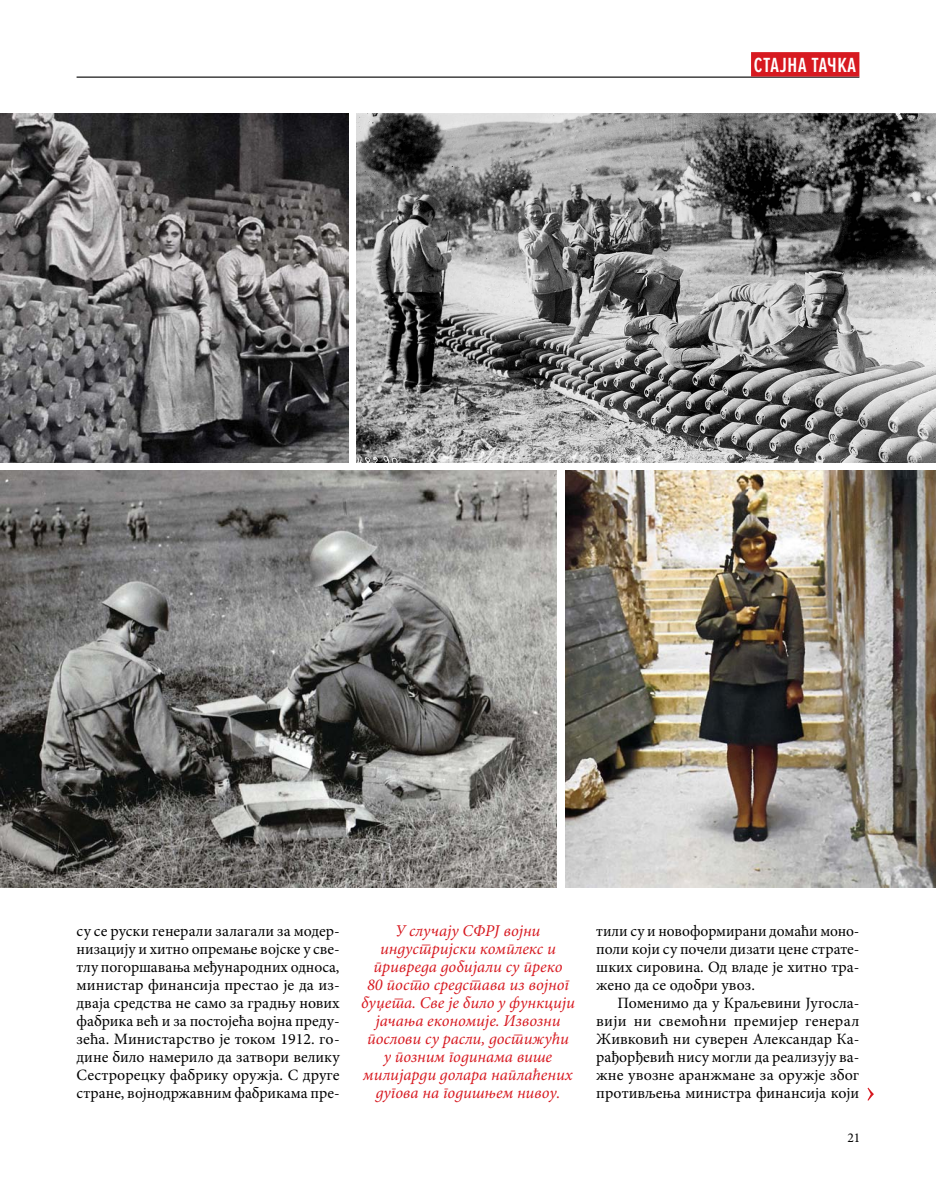
<style>
.page{position:relative;width:936px;height:1191px;background:#fff}
.page>*{position:absolute;margin:0;border:0;box-sizing:border-box;transform-origin:0 0}
.t1{font:600 21.3px "Proxima Nova Ex Cn";letter-spacing:.03em;color:#fff}
.t2{font:italic 16.5px/18px "Minion Pro";color:#d71920;text-align:center}
.t3{font:15.75px/18px "Minion Pro";color:#000;text-align:justify}
.t4{font:13.5px "Minion Pro";color:#000}
</style>
<div class="page">
<hr style="left:77px;top:77px;width:782px;height:1px;background:#000">
<div style="left:751px;top:52px;width:108px;height:25px;background:#d71920"></div>
<svg style="left:867px;top:1087px;width:6px;height:13px"></svg>
<img style="left:0;top:114px;width:348px;height:348px">
<img style="left:356px;top:114px;width:579px;height:348px">
<img style="left:0;top:471px;width:557px;height:416px">
<img style="left:565px;top:471px;width:370px;height:416px">
<h1 class="t1" style="left:753px;top:53px;width:104px">СТАЈНА ТАЧКА</h1>
<p class="t3" style="left:77px;top:922px;width:265px">су се руски генерали залагали за модер&shy;низацију и хитно опремање војске у све&shy;тлу погоршавања међународних односа, министар финансија престао је да из&shy;дваја средства не само за градњу нових фабрика већ и за постојећа војна преду&shy;зећа. Министарство је током 1912. го&shy;дине било намерило да затвори велику Сестрорецку фабрику оружја. С друге стране, војнодржавним фабрикама пре-</p>
<p class="t2" style="left:361px;top:922px;width:215px">У случају СФРЈ војни индустријски комплекс и привреда добијали су преко<br>80 посто средстава из војног буџета. Све је било у функцији јачања економије. Извозни послови су расли, достижући<br>у позним годинама више милијарди долара наплаћених дугова на годишњем нивоу.</p>
<p class="t3" style="left:596px;top:922px;width:264px">тили су и новоформирани домаћи моно&shy;поли који су почели дизати цене страте&shy;шких сировина. Од владе је хитно тра&shy;жено да се одобри увоз.</p>
<p class="t3" style="left:596px;top:994px;width:264px;text-indent:21px">Поменимо да у Краљевини Југосла&shy;вији ни свемоћни премијер генерал Живковић ни суверен Александар Ка&shy;рађорђевић нису могли да реализују ва&shy;жне увозне аранжмане за оружје због противљења министра финансија који</p>
<p class="t4" style="left:847px;top:1128px;width:14px">21</p>
</div>
